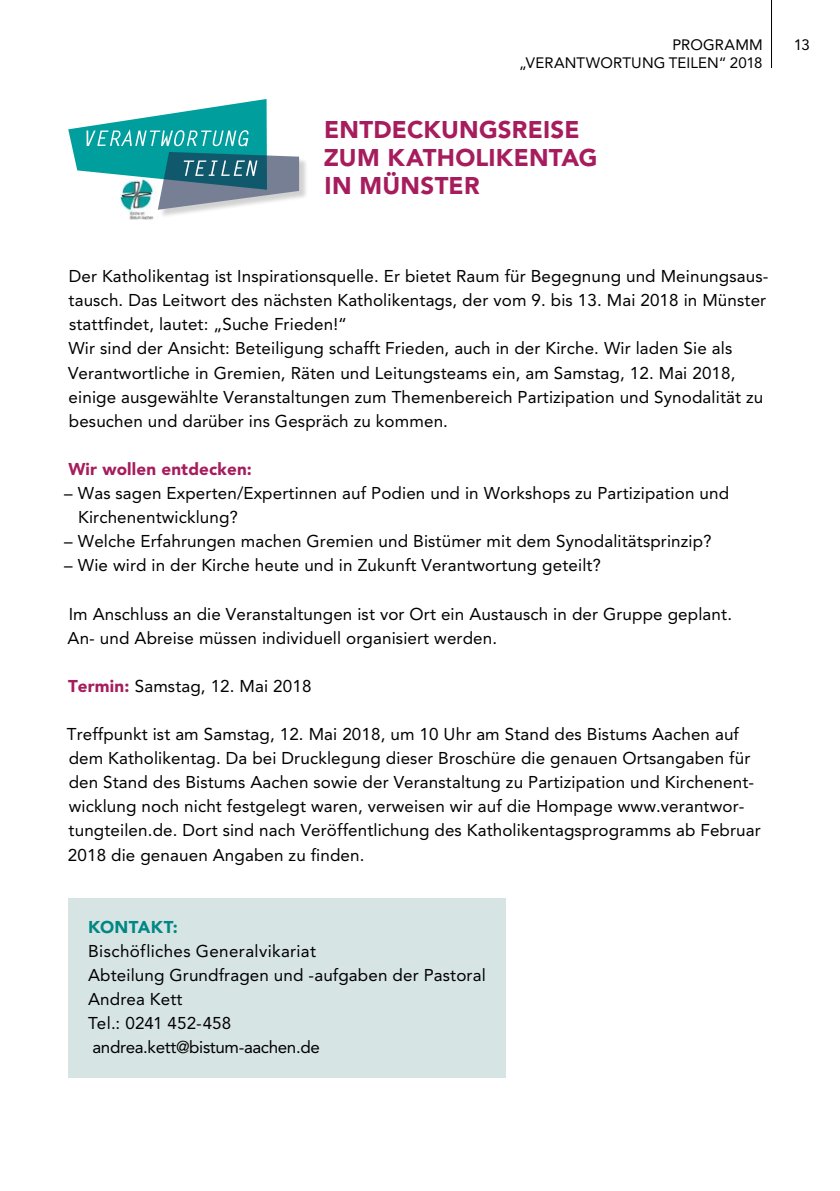
<style>
.page{position:relative;width:840px;height:1191px;background:#fff}
.page>*{position:absolute;margin:0;border:0;box-sizing:border-box;transform-origin:0 0}
.t1{font:900 24px/28px "Avenir";letter-spacing:.01em;color:#a61c5d}
.t2{font:17px/24px "Avenir";letter-spacing:.01em;color:#000}
.t3{font:900 17px "Avenir";letter-spacing:.01em;color:#a61c5d}
.t4{font:900 17px "Avenir";letter-spacing:.02em;color:#008784}
.t5{font:15px "Avenir";letter-spacing:.01em;color:#000}
.s1{font-weight:900;color:#a61c5d}
</style>
<div class="page">
<hr style="left:770px;top:0;width:1px;height:68px;background:#000">
<div style="left:68px;top:897px;width:437px;height:180px;background:#d7e4e4"></div>
<img style="left:127px;top:210px;width:27px;height:10px">
<div style="left:159px;top:153px;width:149px;height:66px;background:#000;opacity:.3"></div>
<svg style="left:68px;top:99px;width:231px;height:111px"></svg>
<p class="t5" style="left:672px;top:36px;width:92px">PROGRAMM</p>
<p class="t5" style="left:793px;top:36px;width:17px">13</p>
<p class="t5" style="left:519px;top:54px;width:245px">„VERANTWORTUNG TEILEN“ 2018</p>
<h1 class="t1" style="left:323px;top:115px;width:275px">ENTDECKUNGSREISE<br>ZUM KATHOLIKENTAG<br>IN MÜNSTER</h1>
<p class="t2" style="left:68px;top:264px;width:701px">Der Katholikentag ist Inspirationsquelle. Er bietet Raum für Begegnung und Meinungsaus&shy;tausch. Das Leitwort des nächsten Katholikentags, der vom 9. bis 13. Mai 2018 in Münster stattfindet, lautet: „Suche Frieden!“<br>Wir sind der Ansicht: Beteiligung schafft Frieden, auch in der Kirche. Wir laden Sie als Verantwortliche in Gremien, Räten und Leitungsteams ein, am Samstag, 12. Mai 2018, einige ausgewählte Veranstaltungen zum Themenbereich Partizipation und Synodalität zu besuchen und darüber ins Gespräch zu kommen.</p>
<p class="t3" style="left:68px;top:459px;width:185px">Wir wollen entdecken:</p>
<p class="t2" style="left:78px;top:481px;width:652px;text-indent:-14px">– Was sagen Experten/Expertinnen auf Podien und in Workshops zu Partizipation und<br>Kirchenentwicklung?</p>
<p class="t2" style="left:64px;top:529px;width:648px">– Welche Erfahrungen machen Gremien und Bistümer mit dem Synodalitätsprinzip?</p>
<p class="t2" style="left:64px;top:553px;width:538px">– Wie wird in der Kirche heute und in Zukunft Verantwortung geteilt?</p>
<p class="t2" style="left:67px;top:601px;width:665px">Im Anschluss an die Veranstaltungen ist vor Ort ein Austausch in der Gruppe geplant.<br>An- und Abreise müssen individuell organisiert werden.</p>
<p class="t2" style="left:68px;top:674px;width:245px"><span class="s1">Termin:</span> Samstag, 12. Mai 2018</p>
<p class="t2" style="left:67px;top:722px;width:695px">Treffpunkt ist am Samstag, 12. Mai 2018, um 10 Uhr am Stand des Bistums Aachen auf dem Katholikentag. Da bei Drucklegung dieser Broschüre die genauen Ortsangaben für den Stand des Bistums Aachen sowie der Veranstaltung zu Partizipation und Kirchenent&shy;wicklung noch nicht festgelegt waren, verweisen wir auf die Hompage www.verantwor&shy;tungteilen.de. Dort sind nach Veröffentlichung des Katholikentagsprogramms ab Februar 2018 die genauen Angaben zu finden.</p>
<p class="t4" style="left:88px;top:916px;width:91px">KONTAKT:</p>
<p class="t2" style="left:88px;top:939px;width:399px">Bischöfliches Generalvikariat<br>Abteilung Grundfragen und -aufgaben der Pastoral<br>Andrea Kett<br>Tel.: 0241 452-458<br>andrea.kett@bistum-aachen.de</p>
</div>
